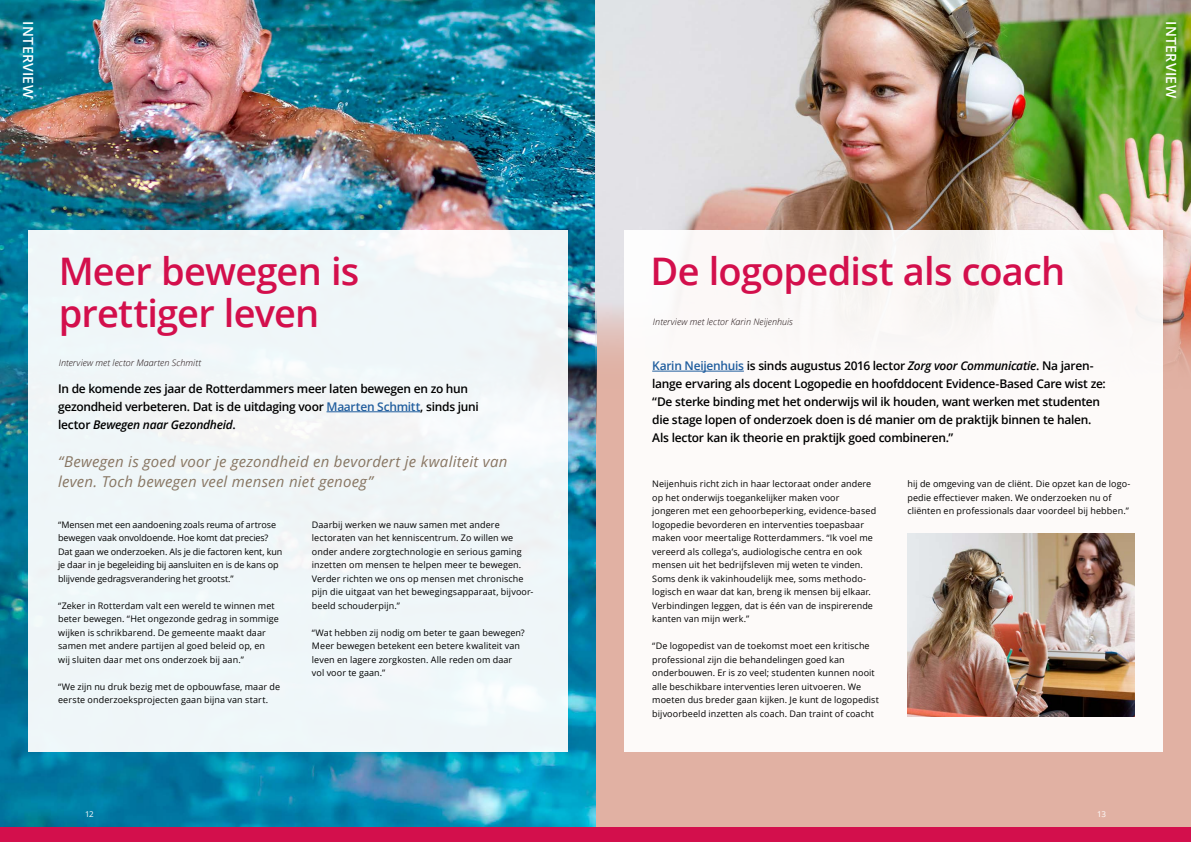
<style>
.page{position:relative;width:1191px;height:842px;background:#fff}
.page>*{position:absolute;margin:0;border:0;box-sizing:border-box;transform-origin:0 0}
.t1{font:600 38px/42px "Open Sans";letter-spacing:-.02em;color:#d30f4c}
.t2{font:italic 15px/20px "Open Sans";letter-spacing:.015em;color:#887663}
.t3{font:600 14px "Open Sans";letter-spacing:.02em;color:#fff}
.t4{font:600 12px/18px "Open Sans";letter-spacing:-.02em;color:#000}
.t5{font:9px/13.5px "Open Sans";letter-spacing:.01em;color:#000}
.t6{font:9px/13.5px "Open Sans";letter-spacing:-.01em;color:#000}
.t7{font:italic 300 9px "Open Sans";letter-spacing:.005em;color:#180a0b}
.t8{font:8px "Open Sans";color:#fff}
.s1{color:#215e9e}
.s2{font-style:italic}
</style>
<div class="page">
<div style="left:595px;top:225px;width:596px;height:617px;background:#e1b1a3"></div>
<img style="left:0;top:474px;width:595px;height:354px">
<img style="left:0;top:0;width:597px;height:474px">
<img style="left:595px;top:0;width:596px;height:388px">
<div style="left:0;top:828px;width:1191px;height:14px;background:#d30f4c"></div>
<div style="left:28px;top:231px;width:539px;height:521px;background:#eff6f8"></div>
<div style="left:624px;top:231px;width:538px;height:521px;background:#fff"></div>
<hr style="left:326px;top:411px;width:94px;height:1px;background:#215e9e">
<hr style="left:652px;top:371px;width:92px;height:1px;background:#215e9e">
<img style="left:907px;top:533px;width:227px;height:184px">
<h3 class="t3" style="left:38px;top:21px;width:78px;rotate:90deg">INTERVIEW</h3>
<h3 class="t3" style="left:1180px;top:21px;width:78px;rotate:90deg">INTERVIEW</h3>
<h1 class="t1" style="left:59px;top:249px;width:302px">Meer bewegen is prettiger leven</h1>
<p class="t7" style="left:59px;top:356px;width:144px">Interview met lector Maarten Schmitt</p>
<h3 class="t4" style="left:58px;top:379px;width:422px">In de komende zes jaar de Rotterdammers meer laten bewegen en zo hun gezondheid verbeteren. Dat is de uitdaging voor <span class="s1">Maarten Schmitt</span>, sinds juni lector <span class="s2">Bewegen naar Gezondheid</span>.</h3>
<h2 class="t2" style="left:58px;top:451px;width:451px">“Bewegen is goed voor je gezondheid en bevordert je kwaliteit van leven. Toch bewegen veel mensen niet genoeg”</h2>
<p class="t6" style="left:58px;top:517px;width:226px">“Mensen met een aandoening zoals reuma of artrose bewegen vaak onvoldoende. Hoe komt dat precies?<br>Dat gaan we onderzoeken. Als je die factoren kent, kun je daar in je begeleiding bij aansluiten en is de kans op blijvende gedragsverandering het grootst.”</p>
<p class="t5" style="left:58px;top:598px;width:222px">“Zeker in Rotterdam valt een wereld te winnen met beter bewegen. “Het ongezonde gedrag in sommige wijken is schrikbarend. De gemeente maakt daar samen met andere partijen al goed beleid op, en wij sluiten daar met ons onderzoek bij aan.”</p>
<p class="t5" style="left:58px;top:679px;width:223px">“We zijn nu druk bezig met de opbouwfase, maar de eerste onderzoeksprojecten gaan bijna van start.</p>
<p class="t5" style="left:312px;top:517px;width:223px">Daarbij werken we nauw samen met andere lectoraten van het kenniscentrum. Zo willen we onder andere zorgtechnologie en serious gaming inzetten om mensen te helpen meer te bewegen.<br>Verder richten we ons op mensen met chronische pijn die uitgaat van het bewegingsapparaat, bijvoor&shy;beeld schouderpijn.”</p>
<p class="t5" style="left:312px;top:625px;width:214px">“Wat hebben zij nodig om beter te gaan bewegen?<br>Meer bewegen betekent een betere kwaliteit van leven en lagere zorgkosten. Alle reden om daar vol voor te gaan.”</p>
<h1 class="t1" style="left:650px;top:249px;width:416px">De logopedist als coach</h1>
<p class="t7" style="left:653px;top:316px;width:141px">Interview met lector Karin Neijenhuis</p>
<p class="t4" style="left:652px;top:357px;width:455px"><span class="s1">Karin Neijenhuis</span> is sinds augustus 2016 lector <span class="s2">Zorg voor Communicatie</span>. Na jaren&shy;lange ervaring als docent Logopedie en hoofddocent Evidence-Based Care wist ze: “De sterke binding met het onderwijs wil ik houden, want werken met studenten die stage lopen of onderzoek doen is dé manier om de praktijk binnen te halen.<br>Als lector kan ik theorie en praktijk goed combineren.”</p>
<p class="t5" style="left:652px;top:477px;width:225px">Neijenhuis richt zich in haar lectoraat onder andere op het onderwijs toegankelijker maken voor jongeren met een gehoorbeperking, evidence-based logopedie bevorderen en interventies toepasbaar maken voor meertalige Rotterdammers. “Ik voel me vereerd als collega’s, audiologische centra en ook mensen uit het bedrijfsleven mij weten te vinden.<br>Soms denk ik vakinhoudelijk mee, soms methodo&shy;logisch en waar dat kan, breng ik mensen bij elkaar.<br>Verbindingen leggen, dat is één van de inspirerende kanten van mijn werk.”</p>
<p class="t5" style="left:652px;top:639px;width:228px">“De logopedist van de toekomst moet een kritische professional zijn die behandelingen goed kan onderbouwen. Er is zo veel; studenten kunnen nooit alle beschikbare interventies leren uitvoeren. We moeten dus breder gaan kijken. Je kunt de logopedist bijvoorbeeld inzetten als coach. Dan traint of coacht</p>
<p class="t5" style="left:907px;top:477px;width:224px">hij de omgeving van de cliënt. Die opzet kan de logo&shy;pedie effectiever maken. We onderzoeken nu of cliënten en professionals daar voordeel bij hebben.”</p>
<p class="t8" style="left:85px;top:809px;width:10px">12</p>
<p class="t8" style="left:1097px;top:809px;width:10px">13</p>
</div>
